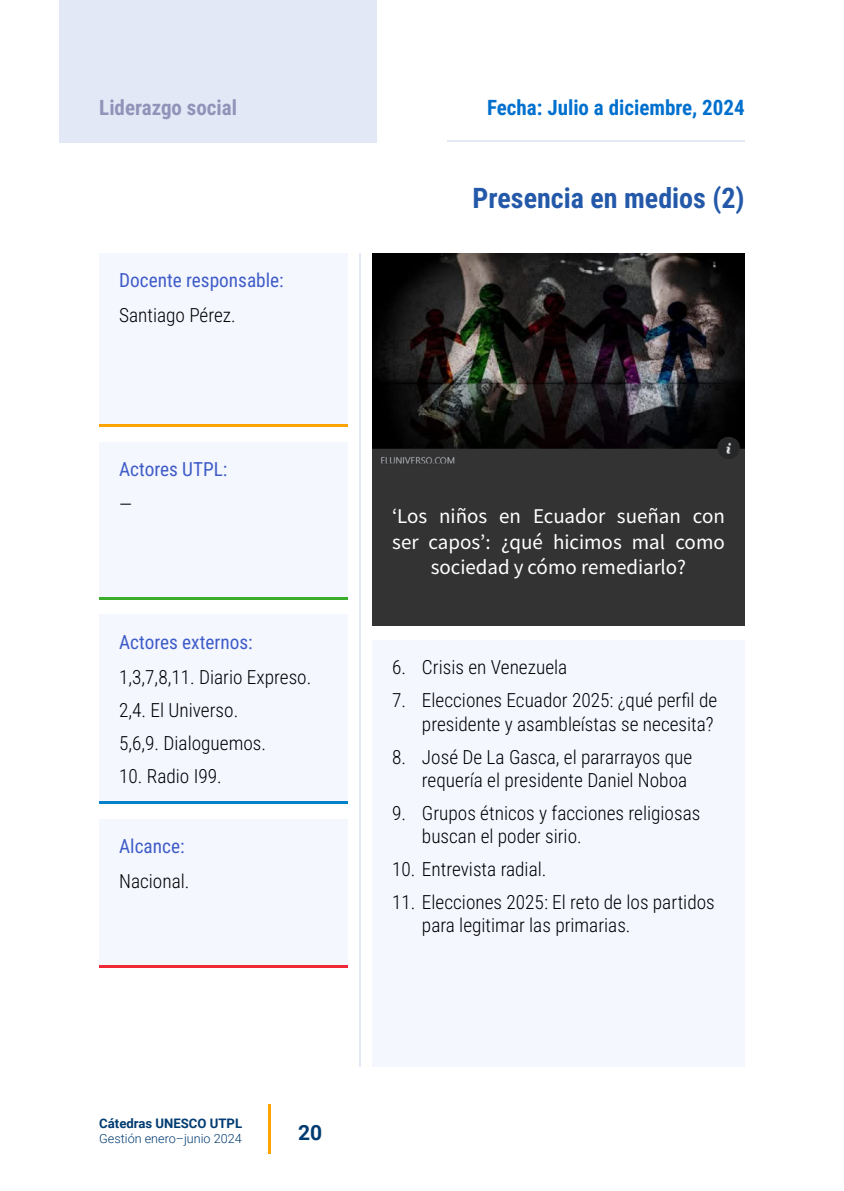
<style>
.page{position:relative;width:844px;height:1191px;background:#fff}
.page>*{position:absolute;margin:0;border:0;box-sizing:border-box;transform-origin:0 0}
.t1{font:700 28px "Roboto Condensed";color:#2459a9}
.t2{font:21px/25.2px "Source Sans Variable";color:#fff;text-align:center}
.t3{font:700 21px "Roboto Condensed";color:#0070ce}
.t4{font:700 21px "Roboto Condensed";color:#8f94b8}
.t5{font:700 21px "Roboto";color:#003b71}
.t6{font:300 19.25px/23.1px "Roboto Condensed";color:#000}
.t7{font:19.25px "Roboto Condensed";color:#3f5cc7}
.t8{font:700 13.12px "Roboto";color:#003b71}
.t9{font:300 12.6px "Roboto";color:#003b71}
</style>
<div class="page">
<hr style="left:268px;top:1104px;width:2px;height:49px;background:#ffa300">
<div style="left:60px;top:0;width:317px;height:142px;background:#e3e8f7"></div>
<div style="left:372px;top:640px;width:372px;height:427px;background:#f5f7ff"></div>
<hr style="left:359px;top:253px;width:2px;height:814px;background:#e3e8f7">
<hr style="left:446px;top:140px;width:298px;height:2px;background:#e3e8f7">
<div style="left:99px;top:253px;width:248px;height:174px;background:#f5f7ff"></div>
<hr style="left:99px;top:424px;width:248px;height:3px;background:#ffa300">
<div style="left:99px;top:441px;width:248px;height:158px;background:#f5f7ff"></div>
<hr style="left:99px;top:597px;width:248px;height:2px;background:#3aad2c">
<div style="left:99px;top:614px;width:248px;height:190px;background:#f5f7ff"></div>
<hr style="left:99px;top:801px;width:248px;height:3px;background:#0081c9">
<div style="left:99px;top:819px;width:248px;height:148px;background:#f5f7ff"></div>
<hr style="left:99px;top:965px;width:248px;height:2px;background:#f12836">
<div style="left:372px;top:253px;width:372px;height:372px;background:#333334"></div>
<img style="left:372px;top:253px;width:372px;height:211px">
<p class="t4" style="left:99px;top:93px;width:139px">Liderazgo social</p>
<p class="t7" style="left:119px;top:267px;width:166px">Docente responsable:</p>
<p class="t6" style="left:119px;top:303px;width:118px">Santiago Pérez.</p>
<p class="t7" style="left:119px;top:455px;width:110px">Actores UTPL:</p>
<p class="t6" style="left:119px;top:491px;width:14px">—</p>
<p class="t7" style="left:119px;top:628px;width:135px">Actores externos:</p>
<p class="t6" style="left:119px;top:659px;width:194px;line-height:33.1px">1,3,7,8,11. Diario Expreso.<br>2,4. El Universo.<br>5,6,9. Dialoguemos.</p>
<p class="t6" style="left:119px;top:763px;width:104px">10. Radio I99.</p>
<p class="t7" style="left:119px;top:832px;width:67px">Alcance:</p>
<p class="t6" style="left:119px;top:868px;width:72px">Nacional.</p>
<p class="t3" style="left:487px;top:93px;width:259px">Fecha: Julio a diciembre, 2024</p>
<h1 class="t1" style="left:472px;top:179px;width:273px">Presencia en medios (2)</h1>
<p class="t2" style="left:392px;top:504px;width:334px">‘Los niños en Ecuador sueñan con ser capos’: ¿qué hicimos mal como sociedad y cómo remediarlo?</p>
<p class="t6" style="left:392px;top:655px;width:176px">6. Crisis en Venezuela</p>
<p class="t6" style="left:392px;top:688px;width:326px;text-align:right">7. Elecciones Ecuador 2025: ¿qué perfil de presidente y asambleístas se necesita?</p>
<p class="t6" style="left:392px;top:744px;width:301px;text-align:right">8. José De La Gasca, el pararrayos que requería el presidente Daniel Noboa</p>
<p class="t6" style="left:422px;top:800px;width:280px;text-indent:-30px">9. Grupos étnicos y facciones religiosas buscan el poder sirio.</p>
<p class="t6" style="left:392px;top:856px;width:156px">10. Entrevista radial.</p>
<p class="t6" style="left:422px;top:889px;width:294px;text-indent:-30px">11. Elecciones 2025: El reto de los partidos para legitimar las primarias.</p>
<p class="t8" style="left:99px;top:1114px;width:144px">Cátedras UNESCO UTPL</p>
<p class="t9" style="left:99px;top:1130px;width:144px">Gestión enero–junio 2024</p>
<p class="t5" style="left:298px;top:1117px;width:26px">20</p>
</div>
